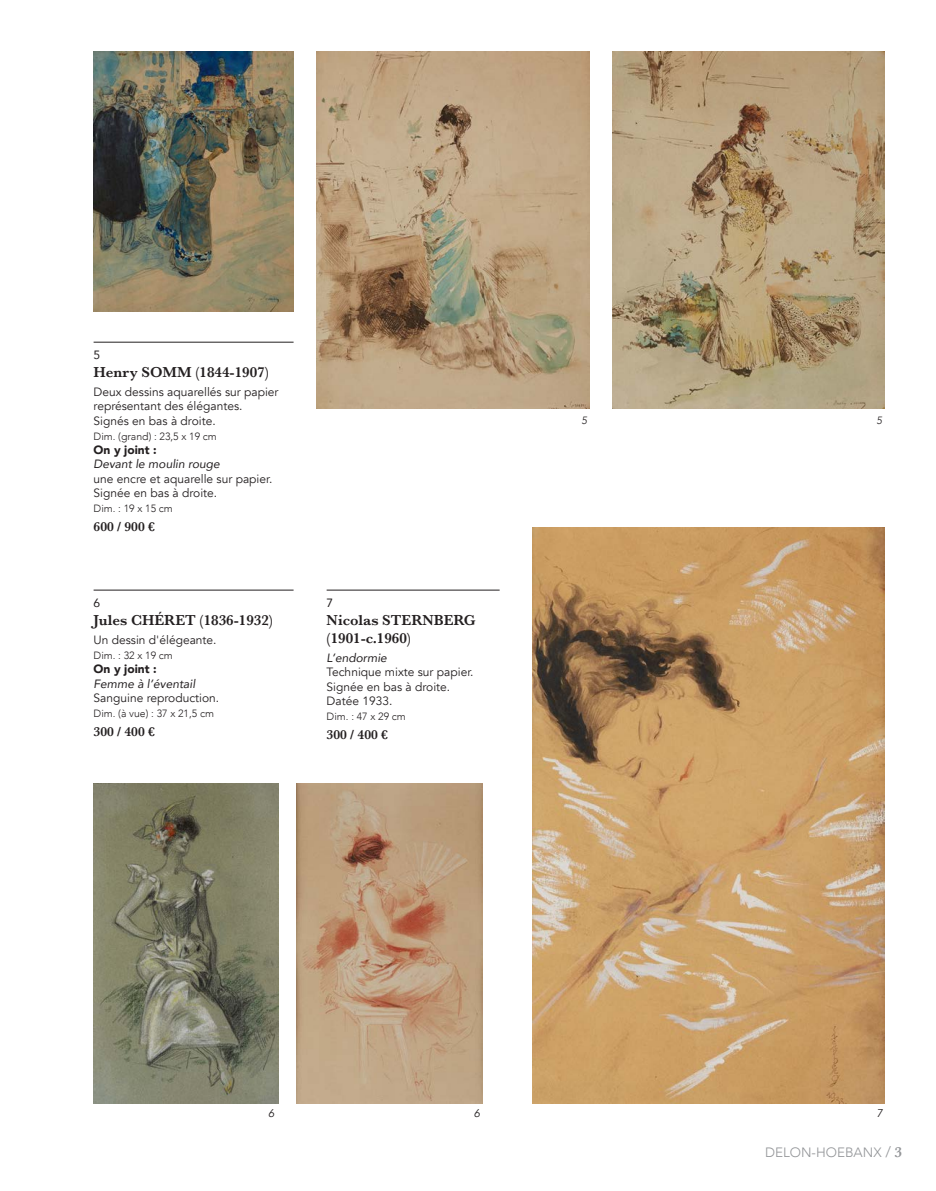
<style>
.page{position:relative;width:936px;height:1191px;background:#fff}
.page>*{position:absolute;margin:0;border:0;box-sizing:border-box;transform-origin:0 0}
.t1{font:600 15px/18px "Baskerville";color:#231f20}
.t2{font:600 13.5px "Baskerville";color:#231f20}
.t3{font:300 13.5px "Avenir";color:#939598}
.t4{font:12px/14.4px "Avenir";color:#231f20}
.t5{font:italic 12px "Avenir";color:#231f20}
.t6{font:900 12px "Avenir";color:#231f20}
.t7{font:12px "Avenir";color:#231f20}
.t8{font:italic 11.25px "Avenir";color:#231f20}
.t9{font:300 10.5px "Avenir";color:#231f20}
.t10{font:italic 300 10.5px "Avenir";color:#231f20}
.s1{font-size:15px}
.s2{font-family:"Baskerville";font-weight:600;font-size:15px}
</style>
<div class="page">
<img style="left:316px;top:51px;width:273px;height:358px">
<img style="left:612px;top:51px;width:272px;height:358px">
<img style="left:94px;top:51px;width:199px;height:260px">
<hr style="left:94px;top:342px;width:199px;height:1px;background:#231f20">
<img style="left:532px;top:527px;width:352px;height:576px">
<hr style="left:326px;top:590px;width:173px;height:1px;background:#231f20">
<img style="left:296px;top:784px;width:186px;height:319px">
<img style="left:94px;top:784px;width:185px;height:319px">
<hr style="left:94px;top:590px;width:199px;height:1px;background:#231f20">
<p class="t7" style="left:94px;top:347px;width:8px">5</p>
<p class="t1" style="left:94px;top:363px;width:177px">Henry SOMM (1844-1907)</p>
<p class="t4" style="left:94px;top:385px;width:186px">Deux dessins aquarellés sur papier représentant des élégantes.<br>Signés en bas à droite.</p>
<p class="t9" style="left:94px;top:429px;width:125px">Dim. (grand) : 23,5 x 19 cm</p>
<p class="t6" style="left:94px;top:442px;width:65px">On y joint :</p>
<p class="t5" style="left:94px;top:456px;width:128px">Devant le moulin rouge</p>
<p class="t4" style="left:94px;top:472px;width:180px">une encre et aquarelle sur papier.<br>Signée en bas à droite.</p>
<p class="t9" style="left:94px;top:501px;width:81px">Dim. : 19 x 15 cm</p>
<p class="t2" style="left:94px;top:519px;width:63px">600 / 900 €</p>
<p class="t7" style="left:94px;top:595px;width:8px">6</p>
<p class="t1" style="left:94px;top:611px;width:181px">Jules CHÉRET (1836-1932)</p>
<p class="t4" style="left:94px;top:633px;width:124px">Un dessin d'élégeante.</p>
<p class="t9" style="left:94px;top:648px;width:81px">Dim. : 32 x 19 cm</p>
<p class="t6" style="left:94px;top:661px;width:65px">On y joint :</p>
<p class="t5" style="left:94px;top:675px;width:103px">Femme à l’éventail</p>
<p class="t4" style="left:94px;top:691px;width:127px">Sanguine reproduction.</p>
<p class="t9" style="left:94px;top:706px;width:122px">Dim. (à vue) : 37 x 21,5 cm</p>
<p class="t2" style="left:94px;top:723px;width:63px">300 / 400 €</p>
<p class="t7" style="left:326px;top:595px;width:8px">7</p>
<p class="t1" style="left:326px;top:611px;width:150px">Nicolas STERNBERG (1901-c.1960)</p>
<p class="t5" style="left:326px;top:650px;width:62px">L’endormie</p>
<p class="t4" style="left:326px;top:665px;width:148px">Technique mixte sur papier.<br>Signée en bas à droite.<br>Datée 1933.</p>
<p class="t9" style="left:326px;top:709px;width:81px">Dim. : 47 x 29 cm</p>
<p class="t2" style="left:326px;top:727px;width:63px">300 / 400 €</p>
<p class="t10" style="left:581px;top:413px;width:7px">5</p>
<p class="t10" style="left:876px;top:413px;width:7px">5</p>
<p class="t8" style="left:268px;top:1106px;width:8px">6</p>
<p class="t8" style="left:473px;top:1106px;width:8px">6</p>
<p class="t8" style="left:876px;top:1106px;width:8px">7</p>
<p class="t3" style="left:765px;top:1143px;width:138px">DELON-HOEBANX <span class="s1">/</span> <span class="s2">3</span></p>
</div>
